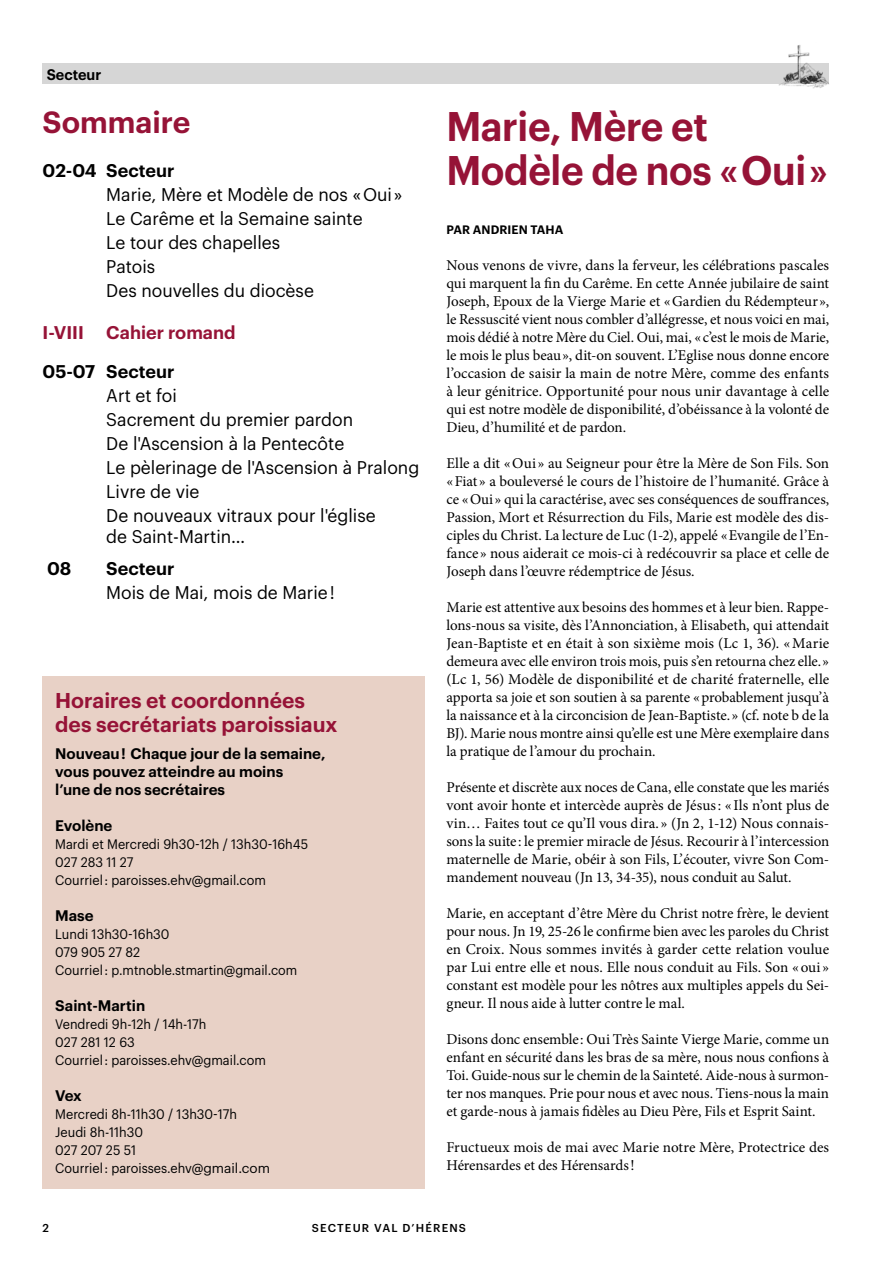
<style>
.page{position:relative;width:893px;height:1263px;background:#fff}
.page>*{position:absolute;margin:0;border:0;box-sizing:border-box;transform-origin:0 0}
.t1{font:600 40.5px/43.5px "Graphik";letter-spacing:-.01em;color:#961337;scale:.95 1}
.t2{font:600 30px "Graphik";color:#961337}
.t3{font:600 21px/24px "Graphik";color:#961337}
.t4{font:18px/24px "Graphik";color:#000}
.t5{font:600 18px "Graphik";color:#000}
.t6{font:600 18px "Graphik";color:#961337}
.t7{font:15px/18px "Minion Pro";letter-spacing:-.005em;color:#000;text-align:justify}
.t8{font:600 15px/18px "Graphik";color:#000}
.t9{font:600 15px "Graphik";color:#000;scale:.96 1}
.t10{font:13.5px/18px "Graphik";color:#000;scale:.94 1}
.t11{font:600 12px "Graphik";letter-spacing:.005em;color:#000}
.t12{font:500 11.25px "Graphik";letter-spacing:.105em;color:#000}
</style>
<div class="page">
<div style="left:43px;top:64px;width:786px;height:20px;background:#d6d6d6"></div>
<img style="left:775px;top:45px;width:54px;height:44px">
<div style="left:43px;top:676px;width:382px;height:512px;background:#e8d1c6"></div>
<p class="t9" style="left:47px;top:63px;width:58px">Secteur</p>
<h2 class="t2" style="left:43px;top:99px;width:149px">Sommaire</h2>
<h1 class="t1" style="left:446px;top:101px;width:403px">Marie, Mère et<br>Modèle de nos « Oui »</h1>
<p class="t5" style="left:43px;top:156px;width:133px">02-04 Secteur</p>
<p class="t4" style="left:106px;top:181px;width:298px">Marie, Mère et Modèle de nos « Oui »<br>Le Carême et la Semaine sainte<br>Le tour des chapelles<br>Patois<br>Des nouvelles du diocèse</p>
<p class="t6" style="left:43px;top:318px;width:195px">I-VIII Cahier romand</p>
<p class="t5" style="left:43px;top:357px;width:133px">05-07 Secteur</p>
<p class="t4" style="left:106px;top:382px;width:315px">Art et foi<br>Sacrement du premier pardon<br>De l'Ascension à la Pentecôte<br>Le pèlerinage de l'Ascension à Pralong<br>Livre de vie<br>De nouveaux vitraux pour l'église</p>
<p class="t4" style="left:106px;top:523px;width:140px">de Saint-Martin…</p>
<p class="t5" style="left:47px;top:555px;width:26px">08</p>
<p class="t5" style="left:106px;top:555px;width:70px">Secteur</p>
<p class="t4" style="left:106px;top:579px;width:230px">Mois de Mai, mois de Marie !</p>
<p class="t11" style="left:446px;top:220px;width:118px">PAR ANDRIEN TAHA</p>
<p class="t7" style="left:446px;top:256px;width:384px">Nous venons de vivre, dans la ferveur, les célébrations pascales qui marquent la fin du Carême. En cette Année jubilaire de saint Joseph, Epoux de la Vierge Marie et «Gardien du Rédempteur», le Ressuscité vient nous combler d’allégresse, et nous voici en mai, mois dédié à notre Mère du Ciel. Oui, mai, «c’est le mois de Marie, le mois le plus beau», dit-on souvent. L’Eglise nous donne encore l’occasion de saisir la main de notre Mère, comme des enfants à leur génitrice. Opportunité pour nous unir davantage à celle qui est notre modèle de disponibilité, d’obéissance à la volonté de Dieu, d’humilité et de pardon.</p>
<p class="t7" style="left:446px;top:454px;width:384px">Elle a dit «Oui » au Seigneur pour être la Mère de Son Fils. Son «Fiat» a bouleversé le cours de l’histoire de l’humanité. Grâce à ce «Oui» qui la caractérise, avec ses conséquences de souffrances, Passion, Mort et Résurrection du Fils, Marie est modèle des dis&shy;ciples du Christ. La lecture de Luc (1-2), appelé «Evangile de l’En&shy;fance» nous aiderait ce mois-ci à redécouvrir sa place et celle de Joseph dans l’œuvre rédemptrice de Jésus.</p>
<p class="t7" style="left:446px;top:598px;width:384px">Marie est attentive aux besoins des hommes et à leur bien. Rappe&shy;lons-nous sa visite, dès l’Annonciation, à Elisabeth, qui attendait Jean-Baptiste et en était à son sixième mois (Lc 1, 36). «Marie demeura avec elle environ trois mois, puis s’en retourna chez elle.» (Lc 1, 56) Modèle de disponibilité et de charité fraternelle, elle apporta sa joie et son soutien à sa parente «probablement jusqu’à la naissance et à la circoncision de Jean-Baptiste.» (cf. note b de la BJ). Marie nous montre ainsi qu’elle est une Mère exemplaire dans la pratique de l’amour du prochain.</p>
<p class="t7" style="left:446px;top:778px;width:384px">Présente et discrète aux noces de Cana, elle constate que les mariés vont avoir honte et intercède auprès de Jésus: « Ils n’ont plus de vin… Faites tout ce qu’Il vous dira. » (Jn 2, 1-12) Nous connais&shy;sons la suite: le premier miracle de Jésus. Recourir à l’intercession maternelle de Marie, obéir à son Fils, L’écouter, vivre Son Com&shy;mandement nouveau (Jn 13, 34-35), nous conduit au Salut.</p>
<p class="t7" style="left:446px;top:904px;width:384px">Marie, en acceptant d’être Mère du Christ notre frère, le devient pour nous. Jn 19, 25-26 le confirme bien avec les paroles du Christ en Croix. Nous sommes invités à garder cette relation voulue par Lui entre elle et nous. Elle nous conduit au Fils. Son «oui » constant est modèle pour les nôtres aux multiples appels du Sei&shy;gneur. Il nous aide à lutter contre le mal.</p>
<p class="t7" style="left:446px;top:1030px;width:384px">Disons donc ensemble: Oui Très Sainte Vierge Marie, comme un enfant en sécurité dans les bras de sa mère, nous nous confions à Toi. Guide-nous sur le chemin de la Sainteté. Aide-nous à surmon&shy;ter nos manques. Prie pour nous et avec nous. Tiens-nous la main et garde-nous à jamais fidèles au Dieu Père, Fils et Esprit Saint.</p>
<p class="t7" style="left:446px;top:1138px;width:384px">Fructueux mois de mai avec Marie notre Mère, Protectrice des<br>Hérensardes et des Hérensards!</p>
<h3 class="t3" style="left:55px;top:687px;width:284px">Horaires et coordonnées des secrétariats paroissiaux</h3>
<p class="t8" style="left:55px;top:743px;width:272px">Nouveau ! Chaque jour de la semaine, vous pouvez atteindre au moins<br>l’une de nos secrétaires</p>
<p class="t8" style="left:55px;top:815px;width:59px">Evolène</p>
<p class="t10" style="left:55px;top:834px;width:270px">Mardi et Mercredi 9h30-12h / 13h30-16h45<br>027 283 11 27<br>Courriel : paroisses.ehv@gmail.com</p>
<p class="t8" style="left:55px;top:905px;width:40px">Mase</p>
<p class="t10" style="left:55px;top:924px;width:259px">Lundi 13h30-16h30<br>079 905 27 82<br>Courriel : p.mtnoble.stmartin@gmail.com</p>
<p class="t8" style="left:55px;top:995px;width:91px">Saint-Martin</p>
<p class="t10" style="left:55px;top:1014px;width:226px">Vendredi 9h-12h / 14h-17h<br>027 281 12 63<br>Courriel : paroisses.ehv@gmail.com</p>
<p class="t8" style="left:55px;top:1085px;width:28px">Vex</p>
<p class="t10" style="left:55px;top:1104px;width:230px">Mercredi 8h-11h30 / 13h30-17h<br>Jeudi 8h-11h30<br>027 207 25 51<br>Courriel : paroisses.ehv@gmail.com</p>
<p class="t12" style="left:43px;top:1219px;width:8px">2</p>
<p class="t12" style="left:312px;top:1219px;width:156px">SECTEUR VAL D’HÉRENS</p>
</div>
